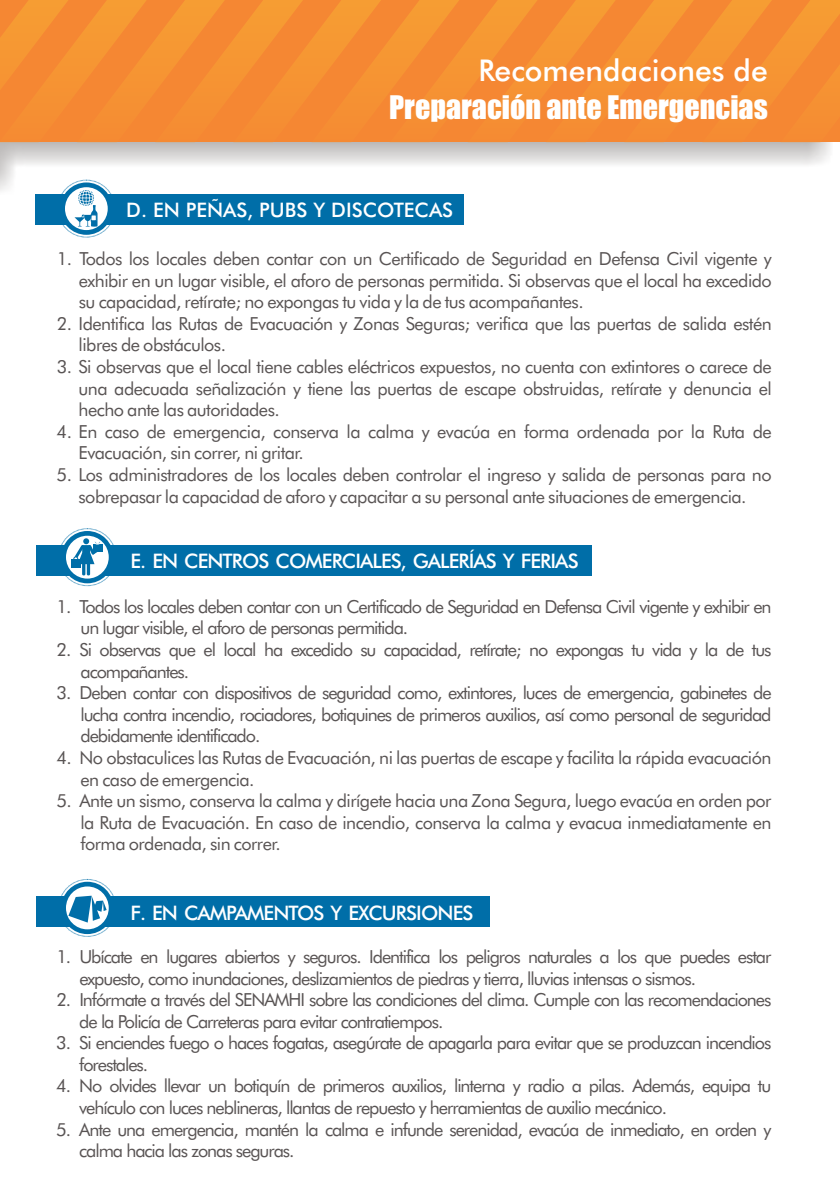
<style>
.page{position:relative;width:840px;height:1191px;background:#fff}
.page>*{position:absolute;margin:0;border:0;box-sizing:border-box;transform-origin:0 0}
.t1{font:30px "Impact";color:#fff}
.t2{font:500 30px "Futura BT";color:#fff}
.t3{font:500 20px "Futura BT";letter-spacing:-.045em;color:#fff}
.t4{font:500 20px "Futura BT";color:#fff}
.t5{font:18px/21.6px "Futura BT";letter-spacing:-.06em;color:#595454}
.t6{font:18px/21.6px "Futura BT";letter-spacing:-.03em;color:#595454}
</style>
<div class="page">
<div style="left:0;top:5px;width:832px;height:190px;background:#706b69;opacity:.49"></div>
<svg style="left:0;top:0;width:839px;height:142px;background:#f58d33"></svg>
<div style="left:35px;top:194px;width:429px;height:31px;background:#006ea8"></div>
<div style="left:58px;top:180px;width:57px;height:57px;border:1px dashed #006ea8;border-radius:50%"></div>
<div style="left:60px;top:182px;width:52px;height:53px;background:#006ea8;border-radius:50%"></div>
<div style="left:65px;top:187px;width:43px;height:43px;background:#fff;border-radius:50%"></div>
<svg style="left:75px;top:190px;width:23px;height:37px"></svg>
<div style="left:36px;top:545px;width:555px;height:31px;background:#006ea8"></div>
<div style="left:36px;top:896px;width:454px;height:30px;background:#006ea8"></div>
<div style="left:59px;top:528px;width:57px;height:58px;border:1px dashed #006ea8;border-radius:50%"></div>
<svg style="left:61px;top:531px;width:52px;height:52px"></svg>
<div style="left:66px;top:536px;width:43px;height:42px;background:#fff;border-radius:50%"></div>
<hr style="left:82px;top:557px;width:3px;height:18px;background:#006ea8">
<hr style="left:87px;top:556px;width:3px;height:19px;background:#006ea8">
<svg style="left:74px;top:538px;width:28px;height:26px"></svg>
<div style="left:71px;top:559px;width:10px;height:9px;background:#006ea8"></div>
<div style="left:59px;top:879px;width:57px;height:57px;border:1px dashed #006ea8;border-radius:50%"></div>
<div style="left:61px;top:881px;width:52px;height:53px;background:#006ea8;border-radius:50%"></div>
<div style="left:66px;top:886px;width:43px;height:43px;background:#fff;border-radius:50%"></div>
<svg style="left:68px;top:895px;width:39px;height:27px"></svg>
<h1 class="t2" style="left:478px;top:59px;width:291px">Recomendaciones de</h1>
<h1 class="t1" style="left:389px;top:95px;width:380px">Preparación ante Emergencias</h1>
<p class="t4" style="left:126px;top:202px;width:328px">D. EN PEÑAS, PUBS Y DISCOTECAS</p>
<p class="t5" style="left:79px;top:250px;width:694px;text-align:justify;text-indent:-22px">1. Todos los locales deben contar con un Certificado de Seguridad en Defensa Civil vigente y exhibir en un lugar visible, el aforo de personas permitida. Si observas que el local ha excedido su capacidad, retírate; no expongas tu vida y la de tus acompañantes.</p>
<p class="t6" style="left:79px;top:314px;width:694px;text-indent:-22px">2. Identifica las Rutas de Evacuación y Zonas Seguras; verifica que las puertas de salida estén libres de obstáculos.</p>
<p class="t5" style="left:78px;top:357px;width:694px;text-align:justify;text-indent:-22px">3. Si observas que el local tiene cables eléctricos expuestos, no cuenta con extintores o carece de una adecuada señalización y tiene las puertas de escape obstruidas, retírate y denuncia el hecho ante las autoridades.</p>
<p class="t6" style="left:78px;top:422px;width:694px;text-indent:-22px">4. En caso de emergencia, conserva la calma y evacúa en forma ordenada por la Ruta de<br>Evacuación, sin correr, ni gritar.</p>
<p class="t6" style="left:57px;top:465px;width:716px;text-align:center">5. Los administradores de los locales deben controlar el ingreso y salida de personas para no sobrepasar la capacidad de aforo y capacitar a su personal ante situaciones de emergencia.</p>
<p class="t3" style="left:130px;top:553px;width:449px">E. EN CENTROS COMERCIALES, GALERÍAS Y FERIAS</p>
<p class="t5" style="left:80px;top:597px;width:692px;text-indent:-24px">1. Todos los locales deben contar con un Certificado de Seguridad en Defensa Civil vigente y exhibir en un lugar visible, el aforo de personas permitida.</p>
<p class="t5" style="left:80px;top:640px;width:692px;text-indent:-24px">2. Si observas que el local ha excedido su capacidad, retírate; no expongas tu vida y la de tus acompañantes.</p>
<p class="t5" style="left:80px;top:683px;width:692px;text-align:justify;text-indent:-24px">3. Deben contar con dispositivos de seguridad como, extintores, luces de emergencia, gabinetes de lucha contra incendio, rociadores, botiquines de primeros auxilios, así como personal de seguridad debidamente identificado.</p>
<p class="t6" style="left:80px;top:748px;width:692px;text-indent:-24px">4. No obstaculices las Rutas de Evacuación, ni las puertas de escape y facilita la rápida evacuación en caso de emergencia.</p>
<p class="t5" style="left:80px;top:791px;width:692px;text-align:justify;text-indent:-24px">5. Ante un sismo, conserva la calma y dirígete hacia una Zona Segura, luego evacúa en orden por la Ruta de Evacuación. En caso de incendio, conserva la calma y evacua inmediatamente en forma ordenada, sin correr.</p>
<p class="t3" style="left:130px;top:904px;width:344px">F. EN CAMPAMENTOS Y EXCURSIONES</p>
<p class="t5" style="left:79px;top:947px;width:693px;text-indent:-23px">1. Ubícate en lugares abiertos y seguros. Identifica los peligros naturales a los que puedes estar expuesto, como inundaciones, deslizamientos de piedras y tierra, lluvias intensas o sismos.</p>
<p class="t5" style="left:79px;top:990px;width:693px;text-indent:-23px">2. Infórmate a través del SENAMHI sobre las condiciones del clima. Cumple con las recomendaciones de la Policía de Carreteras para evitar contratiempos.</p>
<p class="t5" style="left:79px;top:1033px;width:693px;text-indent:-23px">3. Si enciendes fuego o haces fogatas, asegúrate de apagarla para evitar que se produzcan incendios forestales.</p>
<p class="t5" style="left:79px;top:1077px;width:693px;text-indent:-23px">4. No olvides llevar un botiquín de primeros auxilios, linterna y radio a pilas. Además, equipa tu vehículo con luces neblineras, llantas de repuesto y herramientas de auxilio mecánico.</p>
<p class="t5" style="left:79px;top:1120px;width:693px;text-indent:-23px">5. Ante una emergencia, mantén la calma e infunde serenidad, evacúa de inmediato, en orden y calma hacia las zonas seguras.</p>
</div>
